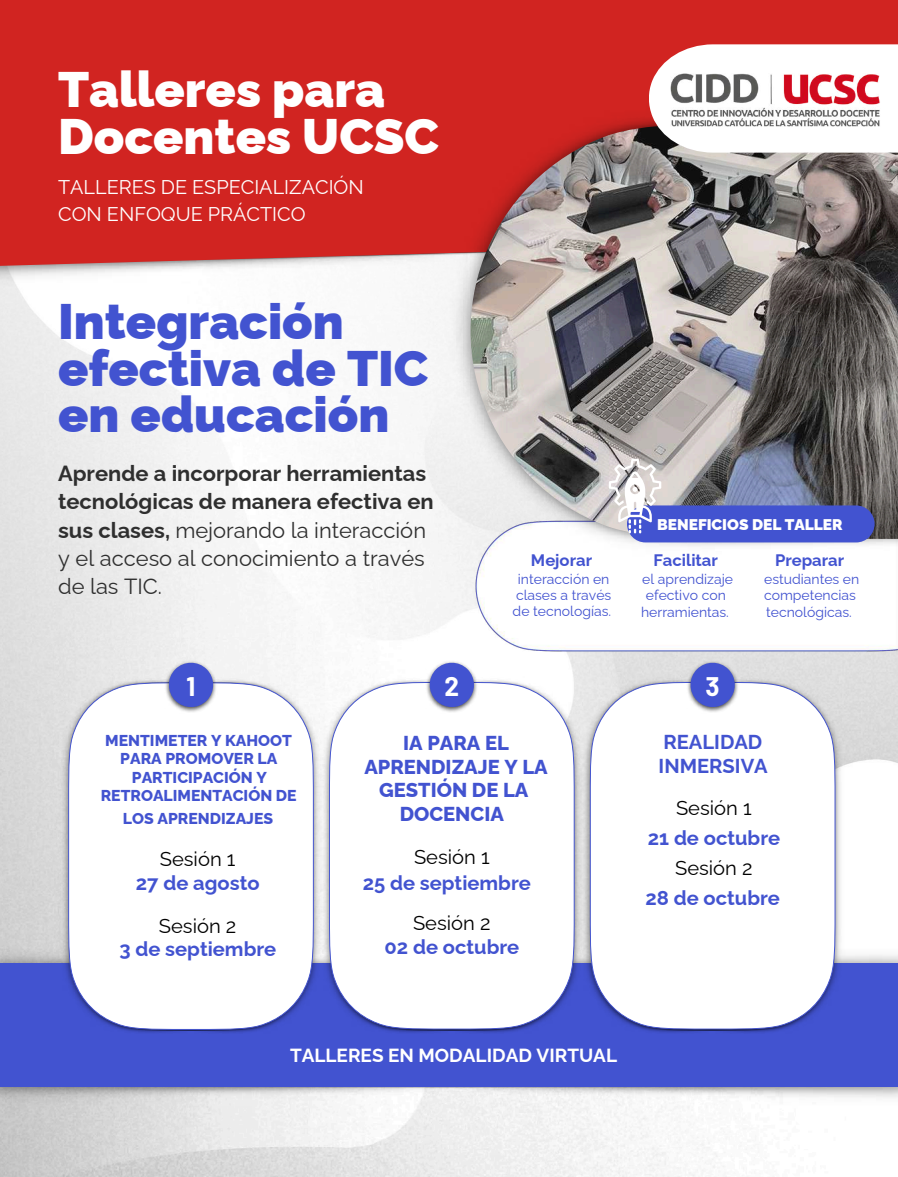
<style>
.page{position:relative;width:898px;height:1177px;background:#fff}
.page>*{position:absolute;margin:0;border:0;box-sizing:border-box;transform-origin:0 0}
.t1{font:900 49.88px/46.6px "Raleway";color:#4253d0}
.t2{font:900 49.88px/46.6px "Raleway";color:#fff}
.t3{font:700 26.25px "Barlow";color:#fff}
.t4{font:700 21.88px/28.2px "Raleway";color:#2f2f2f}
.t5{font:700 20.12px/23.6px "Raleway";color:#4253d0}
.t6{font:20.12px "Raleway";color:#000}
.t7{font:800 20.12px/23.6px "Raleway";color:#4253d0;text-align:center}
.t8{font:19.86px/26.9px "Raleway";color:#fff}
.t9{font:700 18.99px "Raleway";color:#fff}
.t10{font:700 16.62px "Raleway";color:#4253d0}
.t11{font:800 15.75px/18.4px "Raleway";color:#4253d0;text-align:center}
.t12{font:900 15.49px "Raleway";color:#fff}
.t13{font:14px/16.6px "Raleway";color:#4253d0;text-align:center}
.s1{font-weight:400}
</style>
<div class="page">
<img style="left:0;top:890px;width:898px;height:268px">
<div style="left:0;top:962px;width:898px;height:123px;background:#4253d0"></div>
<img style="left:33px;top:543px;width:316px;height:626px">
<svg style="left:68px;top:682px;width:226px;height:347px"></svg>
<img style="left:164px;top:660px;width:54px;height:53px">
<svg style="left:169px;top:662px;width:44px;height:44px;background:#606ed0"></svg>
<img style="left:294px;top:543px;width:261px;height:625px">
<svg style="left:329px;top:681px;width:226px;height:348px"></svg>
<img style="left:425px;top:660px;width:53px;height:53px">
<svg style="left:430px;top:662px;width:44px;height:44px"></svg>
<img style="left:555px;top:697px;width:315px;height:471px">
<svg style="left:590px;top:697px;width:245px;height:332px"></svg>
<img style="left:686px;top:697px;width:53px;height:16px">
<svg style="left:690px;top:697px;width:45px;height:9px"></svg>
<div style="left:0;top:0;width:898px;height:266px;background:#d12421"></div>
<img style="left:435px;top:0;width:462px;height:697px">
<img style="left:470px;top:123px;width:428px;height:415px">
<svg style="left:649px;top:44px;width:249px;height:109px"></svg>
<img style="left:670px;top:73px;width:210px;height:53px">
<div style="left:627px;top:505px;width:247px;height:37px;background:#4253d0;border-radius:18px"></div>
<svg style="left:609px;top:458px;width:52px;height:75px"></svg>
<h1 class="t2" style="left:58px;top:66px;width:382px">Talleres para<br>Docentes UCSC</h1>
<p class="t8" style="left:58px;top:173px;width:307px">TALLERES DE ESPECIALIZACIÓN<br>CON ENFOQUE PRÁCTICO</p>
<h1 class="t1" style="left:58px;top:298px;width:372px">Integración efectiva de TIC en educación</h1>
<p class="t4" style="left:58px;top:459px;width:377px">Aprende a incorporar herramientas tecnológicas de manera efectiva en sus clases, <span class="s1">mejorando la interacción y el acceso al conocimiento a través de las TIC.</span></p>
<p class="t10" style="left:531px;top:550px;width:63px">Mejorar</p>
<p class="t13" style="left:513px;top:570px;width:100px">interacción en clases a través de tecnologías.</p>
<p class="t12" style="left:657px;top:515px;width:187px">BENEFICIOS DEL TALLER</p>
<p class="t10" style="left:653px;top:550px;width:66px">Facilitar</p>
<p class="t13" style="left:641px;top:570px;width:93px">el aprendizaje efectivo con herramientas.</p>
<p class="t10" style="left:775px;top:550px;width:71px">Preparar</p>
<p class="t13" style="left:764px;top:570px;width:97px;text-align:left">estudiantes en competencias tecnológicas.</p>
<p class="t3" style="left:186px;top:669px;width:10px">1</p>
<p class="t3" style="left:444px;top:669px;width:16px">2</p>
<p class="t3" style="left:705px;top:669px;width:16px">3</p>
<p class="t11" style="left:101px;top:731px;width:197px">MENTIMETER Y KAHOOT<br>PARA PROMOVER LA<br>PARTICIPACIÓN Y<br>RETROALIMENTACIÓN DE</p>
<p class="t11" style="left:123px;top:808px;width:152px">LOS APRENDIZAJES</p>
<p class="t6" style="left:160px;top:846px;width:77px">Sesión 1</p>
<p class="t5" style="left:136px;top:870px;width:125px">27 de agosto</p>
<p class="t6" style="left:159px;top:913px;width:79px">Sesión 2</p>
<p class="t5" style="left:119px;top:936px;width:158px">3 de septiembre</p>
<p class="t7" style="left:364px;top:730px;width:185px">IA PARA EL<br>APRENDIZAJE Y LA<br>GESTIÓN DE LA<br>DOCENCIA</p>
<p class="t6" style="left:414px;top:844px;width:77px">Sesión 1</p>
<p class="t5" style="left:363px;top:870px;width:170px">25 de septiembre</p>
<p class="t6" style="left:413px;top:910px;width:79px">Sesión 2</p>
<p class="t5" style="left:384px;top:934px;width:136px">02 de octubre</p>
<p class="t5" style="left:658px;top:730px;width:111px">REALIDAD<br>INMERSIVA</p>
<p class="t6" style="left:676px;top:796px;width:77px">Sesión 1</p>
<p class="t5" style="left:648px;top:825px;width:134px">21 de octubre</p>
<p class="t6" style="left:675px;top:856px;width:79px">Sesión 2</p>
<p class="t5" style="left:645px;top:886px;width:136px">28 de octubre</p>
<p class="t9" style="left:290px;top:1043px;width:329px">TALLERES EN MODALIDAD VIRTUAL</p>
</div>
